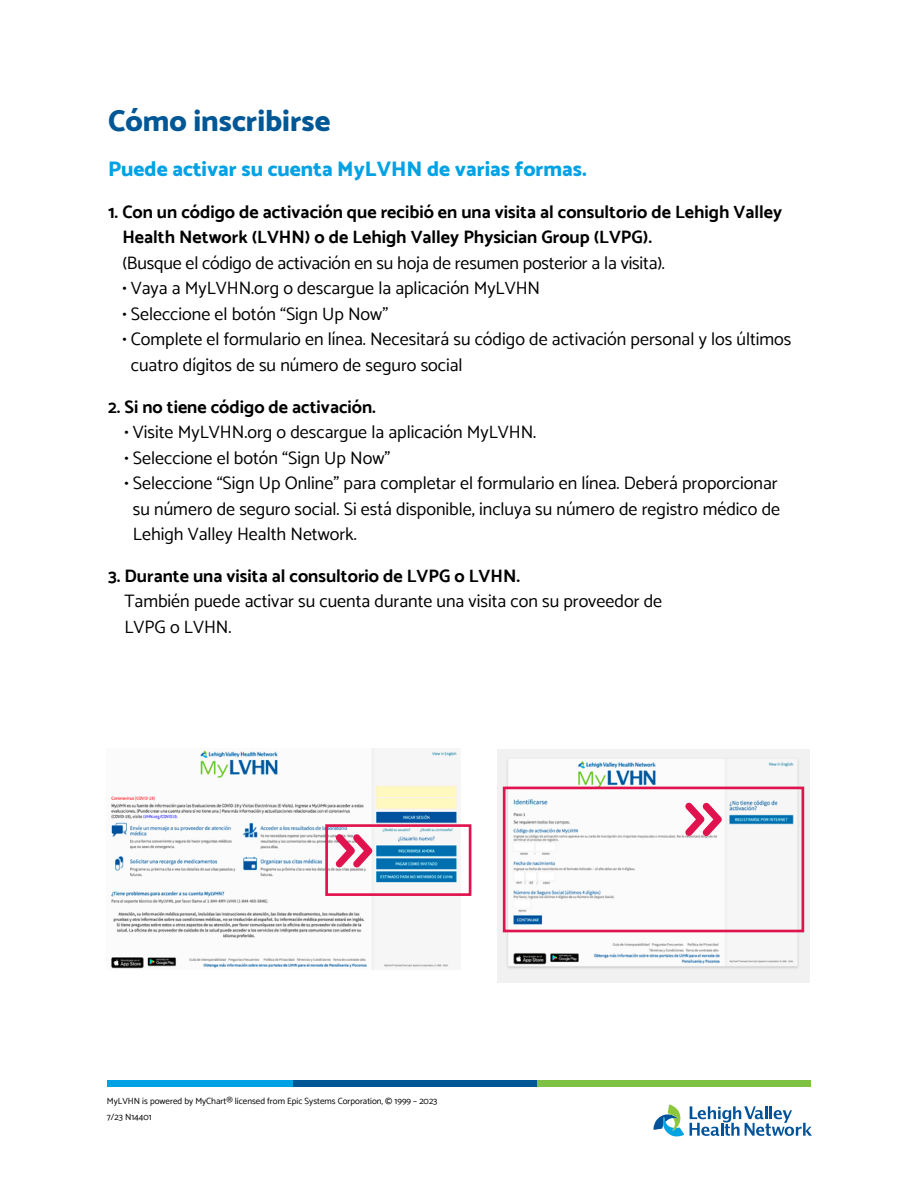
<style>
.page{position:relative;width:918px;height:1188px;background:#fff}
.page>*{position:absolute;margin:0;border:0;box-sizing:border-box;transform-origin:0 0}
.t1{font:800 30px "Catamaran";color:#005796}
.t2{font:800 21px "Catamaran";color:#00a2e5}
.t3{font:18px/25.5px "Catamaran";color:#000}
.t4{font:700 18px/25.5px "Catamaran";color:#000}
.t5{font:9px/15.5px "Catamaran";color:#000}
</style>
<div class="page">
<img style="left:111px;top:749px;width:346px;height:220px">
<img style="left:498px;top:749px;width:312px;height:233px">
<svg style="left:335px;top:834px;width:38px;height:33px"></svg>
<svg style="left:685px;top:802px;width:37px;height:34px"></svg>
<div style="left:325px;top:824px;width:146px;height:72px;border:3px solid #e1134f"></div>
<div style="left:503px;top:787px;width:301px;height:145px;border:3px solid #e1134f"></div>
<div style="left:107px;top:1080px;width:274px;height:6px;background:#00a2e5"></div>
<div style="left:293px;top:1080px;width:274px;height:6px;background:#005796"></div>
<div style="left:537px;top:1080px;width:274px;height:6px;background:#7dc242"></div>
<svg style="left:653px;top:1105px;width:31px;height:32px"></svg>
<svg style="left:690px;top:1106px;width:122px;height:30px"></svg>
<h1 class="t1" style="left:108px;top:103px;width:224px">Cómo inscribirse</h1>
<p class="t2" style="left:108px;top:157px;width:480px">Puede activar su cuenta MyLVHN de varias formas.</p>
<p class="t4" style="left:122px;top:199px;width:661px;text-indent:-14px">1. Con un código de activación que recibió en una visita al consultorio de Lehigh Valley<br>Health Network (LVHN) o de Lehigh Valley Physician Group (LVPG).</p>
<p class="t3" style="left:122px;top:250px;width:544px">(Busque el código de activación en su hoja de resumen posterior a la visita).</p>
<p class="t3" style="left:122px;top:275px;width:419px">• Vaya a MyLVHN.org o descargue la aplicación MyLVHN</p>
<p class="t3" style="left:122px;top:301px;width:267px">• Seleccione el botón “Sign Up Now”</p>
<p class="t3" style="left:131px;top:326px;width:662px;text-indent:-8px">• Complete el formulario en línea. Necesitará su código de activación personal y los últimos cuatro dígitos de su número de seguro social</p>
<p class="t4" style="left:108px;top:394px;width:270px">2. Si no tiene código de activación.</p>
<p class="t3" style="left:125px;top:419px;width:413px">• Visite MyLVHN.org o descargue la aplicación MyLVHN.</p>
<p class="t3" style="left:125px;top:445px;width:267px">• Seleccione el botón “Sign Up Now”</p>
<p class="t3" style="left:133px;top:470px;width:649px;text-indent:-8px">• Seleccione “Sign Up Online” para completar el formulario en línea. Deberá proporcionar su número de seguro social. Si está disponible, incluya su número de registro médico de<br>Lehigh Valley Health Network.</p>
<p class="t4" style="left:108px;top:563px;width:414px">3. Durante una visita al consultorio de LVPG o LVHN.</p>
<p class="t3" style="left:124px;top:588px;width:539px">También puede activar su cuenta durante una visita con su proveedor de<br>LVPG o LVHN.</p>
<p class="t5" style="left:107px;top:1093px;width:332px">MyLVHN is powered by MyChart® licensed from Epic Systems Corporation, © 1999 – 2023<br>7/23 N14401</p>
</div>
